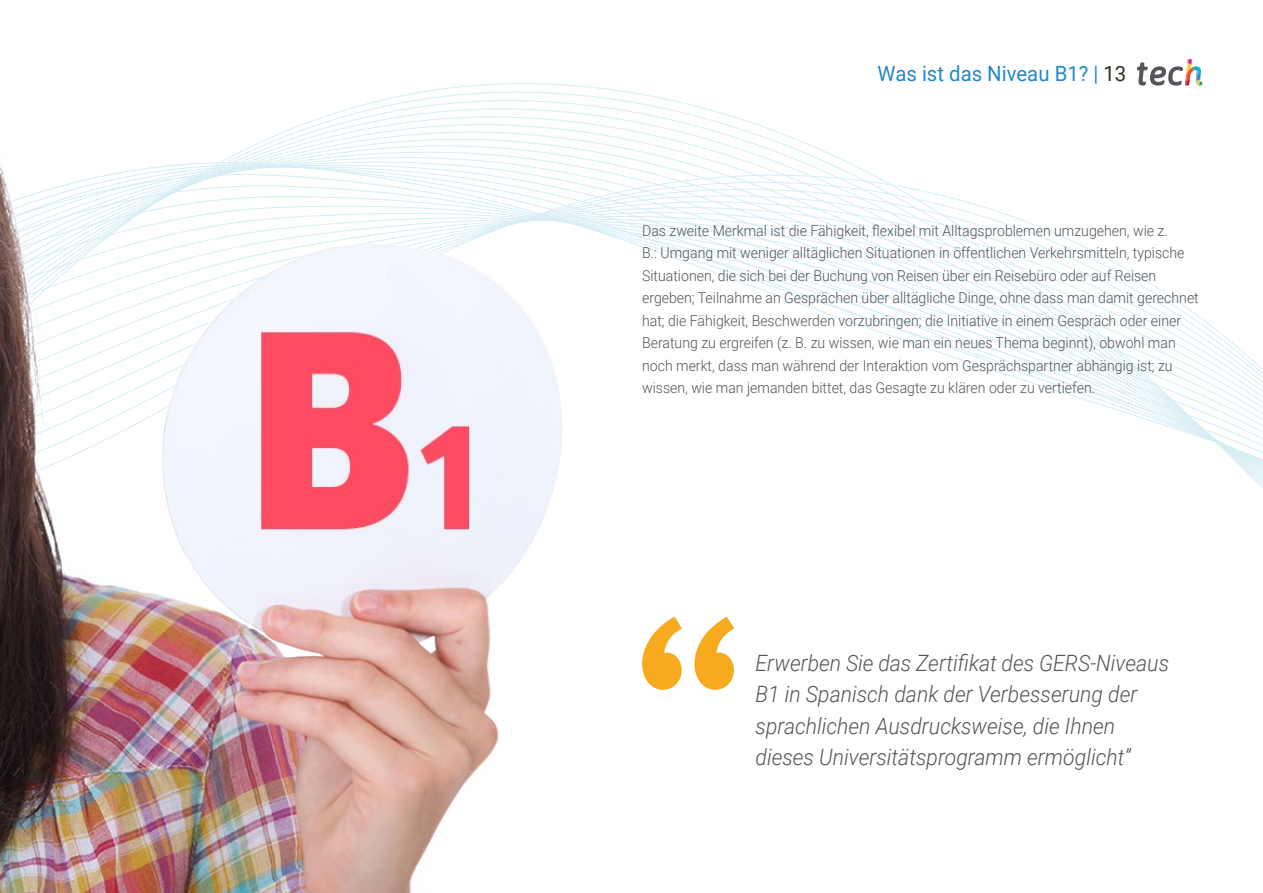
<style>
.page{position:relative;width:1263px;height:893px;background:#fff}
.page>*{position:absolute;margin:0;border:0;box-sizing:border-box;transform-origin:0 0}
.t1{font:italic 300 22.5px/31.5px "Roboto";color:#52555b;scale:.94 1}
.t2{font:21px "Roboto";color:#2488c9}
.t3{font:300 15px/22.5px "Roboto";color:#52555b;scale:.94 1}
.s1{color:#312e20}
</style>
<div class="page">
<svg style="left:1137px;top:59px;width:65px;height:24px"></svg>
<svg style="left:585px;top:83px;width:678px;height:546px"></svg>
<img style="left:0;top:83px;width:585px;height:810px">
<svg style="left:642px;top:617px;width:92px;height:73px"></svg>
<h2 class="t2" style="left:878px;top:59px;width:250px">Was ist das Niveau B1? | <span class="s1">13</span></h2>
<p class="t3" style="left:642px;top:218px;width:594px">Das zweite Merkmal ist die Fähigkeit, flexibel mit Alltagsproblemen umzugehen, wie z.<br>B.: Umgang mit weniger alltäglichen Situationen in öffentlichen Verkehrsmitteln, typische Situationen, die sich bei der Buchung von Reisen über ein Reisebüro oder auf Reisen ergeben; Teilnahme an Gesprächen über alltägliche Dinge, ohne dass man damit gerechnet hat; die Fähigkeit, Beschwerden vorzubringen; die Initiative in einem Gespräch oder einer Beratung zu ergreifen (z. B. zu wissen, wie man ein neues Thema beginnt), obwohl man noch merkt, dass man während der Interaktion vom Gesprächspartner abhängig ist; zu wissen, wie man jemanden bittet, das Gesagte zu klären oder zu vertiefen.</p>
<h1 class="t1" style="left:755px;top:646px;width:441px">Erwerben Sie das Zertifikat des GERS-Niveaus B1 in Spanisch dank der Verbesserung der sprachlichen Ausdrucksweise, die Ihnen dieses Universitätsprogramm ermöglicht”</h1>
</div>
